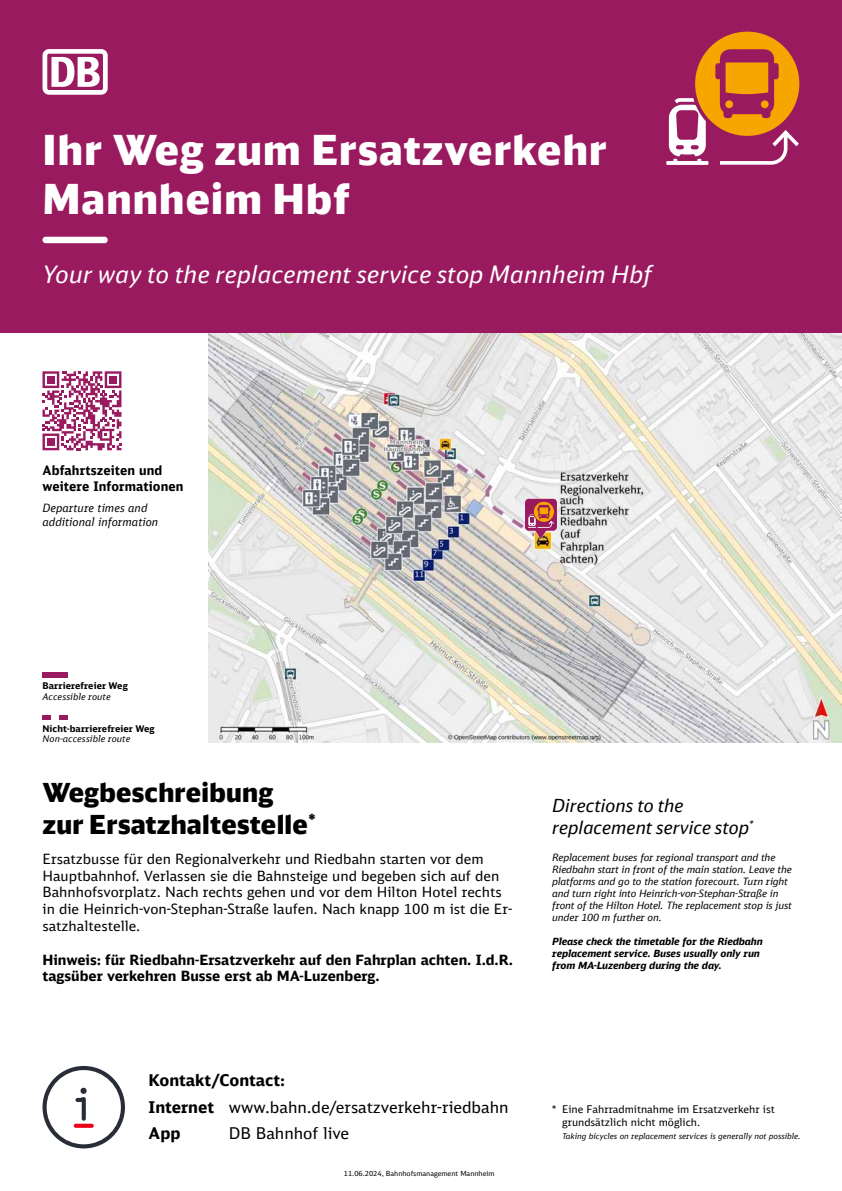
<style>
.page{position:relative;width:842px;height:1191px;background:#fff}
.page>*{position:absolute;margin:0;border:0;box-sizing:border-box;transform-origin:0 0}
.t1{font:900 41px/49.2px "DB Head";letter-spacing:.03em;color:#fff}
.t2{font:900 26px/31.2px "DB Head";letter-spacing:.01em;color:#000}
.t3{font:italic 24px "DB Head";letter-spacing:.02em;color:#fff}
.t4{font:italic 18px/21.6px "DB Head";letter-spacing:.01em;color:#000}
.t5{font:16px/26.4px "DB Sans";color:#000}
.t6{font:14px/16.8px "DB Sans";color:#000}
.t7{font:700 14px/16.8px "DB Sans";color:#000}
.t8{font:700 13px/16.2px "DB Sans";letter-spacing:.01em;color:#000;scale:.96 1}
.t9{font:italic 11.3px/14.2px "DB Sans";letter-spacing:.01em;color:#000;scale:.96 1}
.t10{font:10.5px/13.1px "DB Sans";color:#000}
.t11{font:italic 10px/12px "DB Sans";letter-spacing:-.01em;color:#000}
.t12{font:italic 700 10px/12px "DB Sans";letter-spacing:-.01em;color:#000}
.t13{font:700 9.1px "DB Sans";letter-spacing:.01em;color:#000}
.t14{font:italic 9.1px "DB Sans";letter-spacing:.01em;color:#000}
.t15{font:italic 8px "DB Sans";color:#000}
.t16{font:7px "DB Sans";color:#000}
.s1{font-weight:700}
</style>
<div class="page">
<div style="left:0;top:0;width:842px;height:333px;background:#9a1a60"></div>
<svg style="left:666px;top:32px;width:133px;height:133px"></svg>
<div style="left:43px;top:237px;width:65px;height:6px;background:#fff;border-radius:3px"></div>
<svg style="left:43px;top:49px;width:65px;height:46px"></svg>
<svg style="left:43px;top:1066px;width:82px;height:82px"></svg>
<svg style="left:74px;top:1123px;width:20px;height:4px"></svg>
<div style="left:43px;top:672px;width:25px;height:5px;background:#9a1a60"></div>
<svg style="left:43px;top:715px;width:8px;height:4px"></svg>
<svg style="left:59px;top:715px;width:9px;height:4px"></svg>
<img style="left:208px;top:333px;width:634px;height:409px">
<svg style="left:43px;top:371px;width:78px;height:79px"></svg>
<svg style="left:526px;top:503px;width:30px;height:35px"></svg>
<div style="left:525px;top:499px;width:32px;height:32px;border:3px solid #9a1a60;border-radius:3px"></div>
<h1 class="t1" style="left:43px;top:129px;width:566px">Ihr Weg zum Ersatzverkehr<br>Mannheim Hbf</h1>
<h3 class="t3" style="left:43px;top:265px;width:610px">Your way to the replacement service stop Mannheim Hbf</h3>
<p class="t8" style="left:43px;top:463px;width:148px">Abfahrtszeiten und weitere Informationen</p>
<p class="t9" style="left:43px;top:501px;width:122px">Departure times and additional information</p>
<p class="t13" style="left:43px;top:682px;width:87px">Barrierefreier Weg</p>
<p class="t14" style="left:43px;top:693px;width:70px">Accessible route</p>
<p class="t13" style="left:43px;top:724px;width:114px">Nicht-barrierefreier Weg</p>
<p class="t14" style="left:43px;top:735px;width:89px">Non-accessible route</p>
<h2 class="t2" style="left:43px;top:779px;width:274px">Wegbeschreibung zur Ersatzhaltestelle<sup>*</sup></h2>
<p class="t6" style="left:43px;top:851px;width:471px">Ersatzbusse für den Regionalverkehr und Riedbahn starten vor dem Hauptbahnhof. Verlassen sie die Bahnsteige und begeben sich auf den Bahnhofsvorplatz. Nach rechts gehen und vor dem Hilton Hotel rechts in die Heinrich-von-Stephan-Straße laufen. Nach knapp 100 m ist die Er&shy;satzhaltestelle.</p>
<p class="t7" style="left:43px;top:952px;width:472px">Hinweis: für Riedbahn-Ersatzverkehr auf den Fahrplan achten. I.d.R. tagsüber verkehren Busse erst ab MA-Luzenberg.</p>
<p class="t5" style="left:149px;top:1068px;width:362px"><span class="s1">Kontakt/Contact:<br>Internet</span> www.bahn.de/ersatzverkehr-riedbahn<br><span class="s1">App</span></p>
<p class="t5" style="left:229px;top:1121px;width:122px">DB Bahnhof live</p>
<p class="t16" style="left:344px;top:1170px;width:152px">11.06.2024, Bahnhofsmanagement Mannheim</p>
<p class="t4" style="left:552px;top:796px;width:203px">Directions to the replacement service stop<sup>*</sup></p>
<p class="t11" style="left:552px;top:852px;width:241px">Replacement buses for regional transport and the Riedbahn start in front of the main station. Leave the platforms and go to the station forecourt. Turn right and turn right into Heinrich-von-Stephan-Straße in front of the Hilton Hotel. The replacement stop is just under 100 m further on.</p>
<p class="t12" style="left:552px;top:936px;width:212px">Please check the timetable for the Riedbahn replacement service. Buses usually only run from MA-Luzenberg during the day.</p>
<p class="t10" style="left:562px;top:1103px;width:214px;text-indent:-10px">* Eine Fahrradmitnahme im Ersatzverkehr ist grundsätzlich nicht möglich.</p>
<p class="t15" style="left:562px;top:1133px;width:240px">Taking bicycles on replacement services is generally not possible.</p>
</div>
